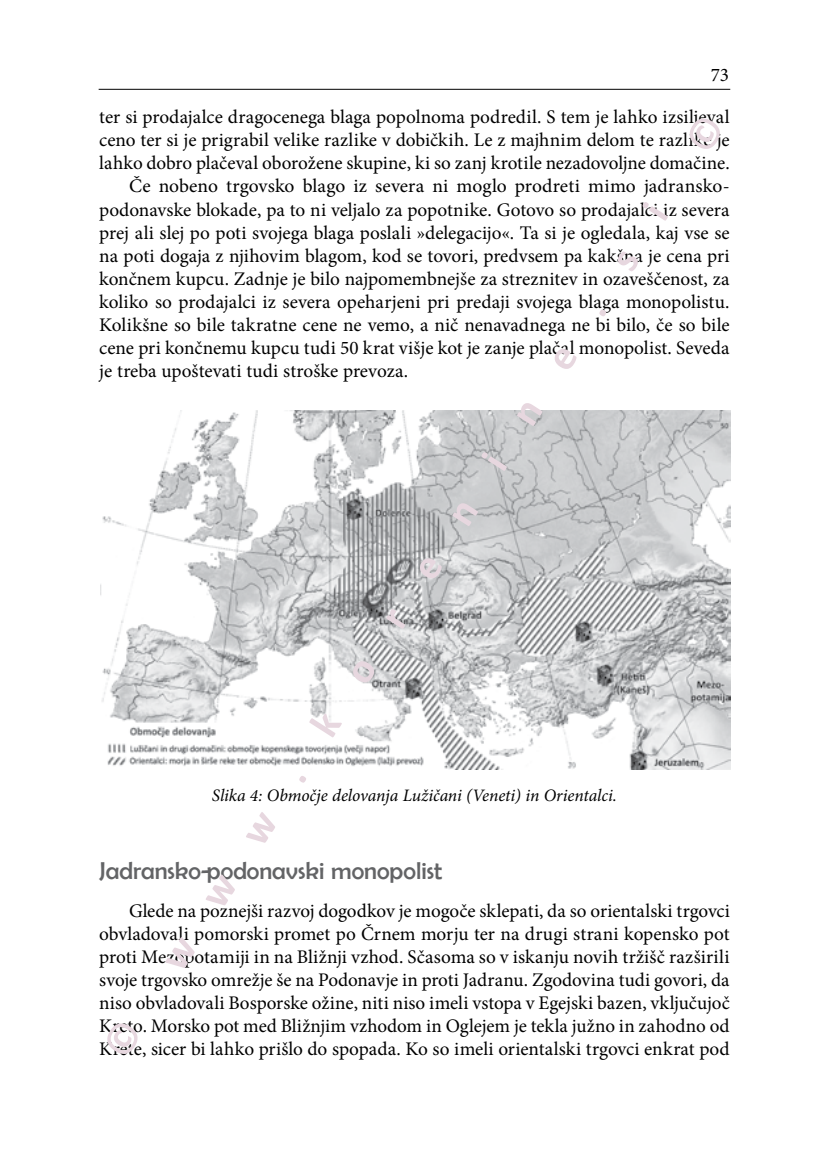
<style>
.page{position:relative;width:819px;height:1166px;background:#fff}
.page>*{position:absolute;margin:0;border:0;box-sizing:border-box;transform-origin:0 0}
.t1{font:700 42px "Calibri";color:#e7d7df}
.t2{font:24.5px "Berlin Sans FB";color:#636466}
.t3{font:19.25px/23.1px "Minion Pro";color:#000;text-align:right}
.t4{font:italic 17.5px "Minion Pro";letter-spacing:-.005em;color:#000}
</style>
<div class="page">
<hr style="left:99px;top:89px;width:631px;height:1px;background:#000">
<img style="left:100px;top:410px;width:630px;height:359px">
<p class="t3" style="left:99px;top:54px;width:632px;line-height:42.2px">73<br>ter si prodajalce dragocenega blaga popolnoma podredil. S tem je lahko izsiljeval</p>
<p class="t3" style="left:99px;top:129px;width:632px">ceno ter si je prigrabil velike razlike v dobičkih. Le z majhnim delom te razlike je</p>
<p class="t3" style="left:99px;top:152px;width:632px">lahko dobro plačeval oborožene skupine, ki so zanj krotile nezadovoljne domačine.</p>
<p class="t3" style="left:129px;top:175px;width:602px">Če nobeno trgovsko blago iz severa ni moglo prodreti mimo jadransko-</p>
<p class="t3" style="left:99px;top:198px;width:632px">podonavske blokade, pa to ni veljalo za popotnike. Gotovo so prodajalci iz severa</p>
<p class="t3" style="left:99px;top:221px;width:632px">prej ali slej po poti svojega blaga poslali »delegacijo«. Ta si je ogledala, kaj vse se</p>
<p class="t3" style="left:99px;top:244px;width:631px">na poti dogaja z njihovim blagom, kod se tovori, predvsem pa kakšna je cena pri</p>
<p class="t3" style="left:99px;top:267px;width:632px">končnem kupcu. Zadnje je bilo najpomembnejše za streznitev in ozaveščenost, za</p>
<p class="t3" style="left:99px;top:290px;width:632px">koliko so prodajalci iz severa opeharjeni pri predaji svojega blaga monopolistu.</p>
<p class="t3" style="left:99px;top:313px;width:632px">Kolikšne so bile takratne cene ne vemo, a nič nenavadnega ne bi bilo, če so bile</p>
<p class="t3" style="left:99px;top:337px;width:631px">cene pri končnemu kupcu tudi 50 krat višje kot je zanje plačal monopolist. Seveda</p>
<p class="t3" style="left:99px;top:360px;width:310px">je treba upoštevati tudi stroške prevoza.</p>
<h1 class="t1" style="left:145px;top:950px;width:904px;rotate:-57deg">w w w . k o r e n i n e . s i</h1>
<p class="t4" style="left:212px;top:783px;width:406px">Slika 4: Območje delovanja Lužičani (Veneti) in Orientalci.</p>
<p class="t2" style="left:99px;top:856px;width:345px">Jadransko-podonavski monopolist</p>
<p class="t3" style="left:99px;top:899px;width:632px;text-align:justify;text-indent:30px">Glede na poznejši razvoj dogodkov je mogoče sklepati, da so orientalski trgovci obvladovali pomorski promet po Črnem morju ter na drugi strani kopensko pot proti Mezopotamiji in na Bližnji vzhod. Sčasoma so v iskanju novih tržišč razširili svoje trgovsko omrežje še na Podonavje in proti Jadranu. Zgodovina tudi govori, da niso obvladovali Bosporske ožine, niti niso imeli vstopa v Egejski bazen, vključujoč Kreto. Morsko pot med Bližnjim vzhodom in Oglejem je tekla južno in zahodno od Krete, sicer bi lahko prišlo do spopada. Ko so imeli orientalski trgovci enkrat pod</p>
</div>
